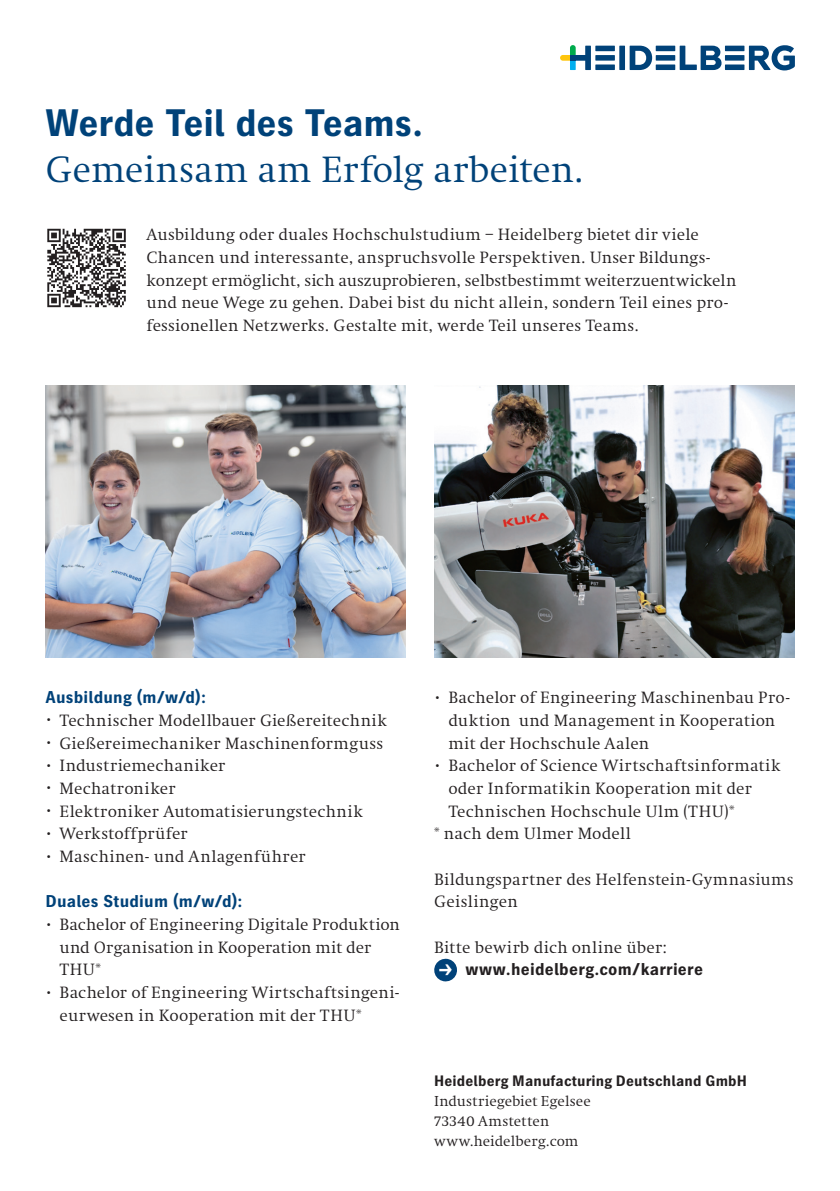
<style>
.page{position:relative;width:840px;height:1191px;background:#fff}
.page>*{position:absolute;margin:0;border:0;box-sizing:border-box;transform-origin:0 0}
.t1{font:38px "Heidelberg Antiqua ML";color:#004279}
.t2{font:700 38px "Heidelberg Gothic Ml";letter-spacing:-.005em;color:#004279}
.t3{font:17px/22.6px "Heidelberg Antiqua ML";letter-spacing:.015em;color:#231f20}
.t4{font:700 17px "Heidelberg Gothic Ml";letter-spacing:.015em;color:#004279}
.t5{font:700 17px "Heidelberg Gothic Ml";letter-spacing:.015em;color:#231f20}
.t6{font:15px/19.8px "Heidelberg Antiqua ML";letter-spacing:.005em;color:#231f20}
.t7{font:700 15px "Heidelberg Gothic Ml";letter-spacing:.01em;color:#231f20}
.s1{font-size:10px}
.s2{font-weight:400;font-size:27.6px;color:#fff}
</style>
<div class="page">
<img style="left:45px;top:386px;width:360px;height:272px">
<img style="left:434px;top:386px;width:360px;height:272px">
<svg style="left:629px;top:46px;width:22px;height:24px"></svg>
<div style="left:619px;top:46px;width:5px;height:24px;background:#004279"></div>
<div style="left:595px;top:46px;width:19px;height:5px;background:#004279"></div>
<div style="left:595px;top:55px;width:19px;height:6px;background:#004279"></div>
<div style="left:595px;top:64px;width:19px;height:6px;background:#004279"></div>
<div style="left:655px;top:46px;width:20px;height:5px;background:#004279"></div>
<div style="left:655px;top:55px;width:20px;height:6px;background:#004279"></div>
<div style="left:655px;top:64px;width:20px;height:6px;background:#004279"></div>
<svg style="left:679px;top:46px;width:42px;height:24px"></svg>
<div style="left:724px;top:46px;width:20px;height:5px;background:#004279"></div>
<div style="left:724px;top:55px;width:20px;height:6px;background:#004279"></div>
<div style="left:724px;top:64px;width:20px;height:6px;background:#004279"></div>
<svg style="left:748px;top:45px;width:46px;height:25px"></svg>
<svg style="left:560px;top:45px;width:30px;height:25px"></svg>
<svg style="left:47px;top:228px;width:79px;height:80px"></svg>
<svg style="left:47px;top:229px;width:79px;height:78px"></svg>
<svg style="left:439px;top:958px;width:18px;height:23px"></svg>
<h1 class="t2" style="left:45px;top:102px;width:379px">Werde Teil des Teams.</h1>
<h1 class="t1" style="left:45px;top:148px;width:539px">Gemeinsam am Erfolg arbeiten.</h1>
<p class="t3" style="left:146px;top:223px;width:591px">Ausbildung oder duales Hochschulstudium – Heidelberg bietet dir viele Chancen und interessante, anspruchsvolle Perspektiven. Unser Bildungs&shy;konzept ermöglicht, sich auszuprobieren, selbstbestimmt weiterzuentwickeln und neue Wege zu gehen. Dabei bist du nicht allein, sondern Teil eines pro&shy;fessionellen Netzwerks. Gestalte mit, werde Teil unseres Teams.</p>
<p class="t4" style="left:45px;top:688px;width:162px">Ausbildung (m/w/d):</p>
<p class="t3" style="left:45px;top:709px;width:343px"><span class="s1">•</span> Technischer Modellbauer Gießereitechnik</p>
<p class="t3" style="left:45px;top:732px;width:339px"><span class="s1">•</span> Gießereimechaniker Maschinenformguss</p>
<p class="t3" style="left:45px;top:754px;width:181px"><span class="s1">•</span> Industriemechaniker</p>
<p class="t3" style="left:45px;top:777px;width:132px"><span class="s1">•</span> Mechatroniker</p>
<p class="t3" style="left:45px;top:800px;width:319px"><span class="s1">•</span> Elektroniker Automatisierungstechnik</p>
<p class="t3" style="left:45px;top:822px;width:144px"><span class="s1">•</span> Werkstoffprüfer</p>
<p class="t3" style="left:45px;top:845px;width:262px"><span class="s1">•</span> Maschinen- und Anlagenführer</p>
<p class="t4" style="left:45px;top:892px;width:198px">Duales Studium (m/w/d):</p>
<p class="t3" style="left:60px;top:913px;width:341px;text-indent:-14px"><span class="s1">•</span> Bachelor of Engineering Digitale Produktion und Organisation in Kooperation mit der<br>THU*</p>
<p class="t3" style="left:60px;top:981px;width:341px;text-indent:-14px"><span class="s1">•</span> Bachelor of Engineering Wirtschaftsingeni&shy;eurwesen in Kooperation mit der THU*</p>
<p class="t3" style="left:448px;top:686px;width:343px;text-indent:-14px"><span class="s1">•</span> Bachelor of Engineering Maschinenbau Pro&shy;duktion und Management in Kooperation mit der Hochschule Aalen</p>
<p class="t3" style="left:434px;top:754px;width:348px"><span class="s1">•</span> Bachelor of Science Wirtschaftsinformatik</p>
<p class="t3" style="left:448px;top:777px;width:305px">oder Informatikin Kooperation mit der</p>
<p class="t3" style="left:448px;top:800px;width:287px">Technischen Hochschule Ulm (THU)*</p>
<p class="t3" style="left:434px;top:822px;width:198px">* nach dem Ulmer Modell</p>
<p class="t3" style="left:434px;top:868px;width:361px">Bildungspartner des Helfenstein-Gymnasiums<br>Geislingen</p>
<p class="t3" style="left:434px;top:936px;width:234px">Bitte bewirb dich online über:</p>
<p class="t5" style="left:443px;top:960px;width:261px"><span class="s2">›</span> www.heidelberg.com/karriere</p>
<p class="t7" style="left:434px;top:1072px;width:314px">Heidelberg Manufacturing Deutschland GmbH</p>
<p class="t6" style="left:434px;top:1091px;width:158px">Industriegebiet Egelsee<br>73340 Amstetten www.heidelberg.com</p>
</div>
